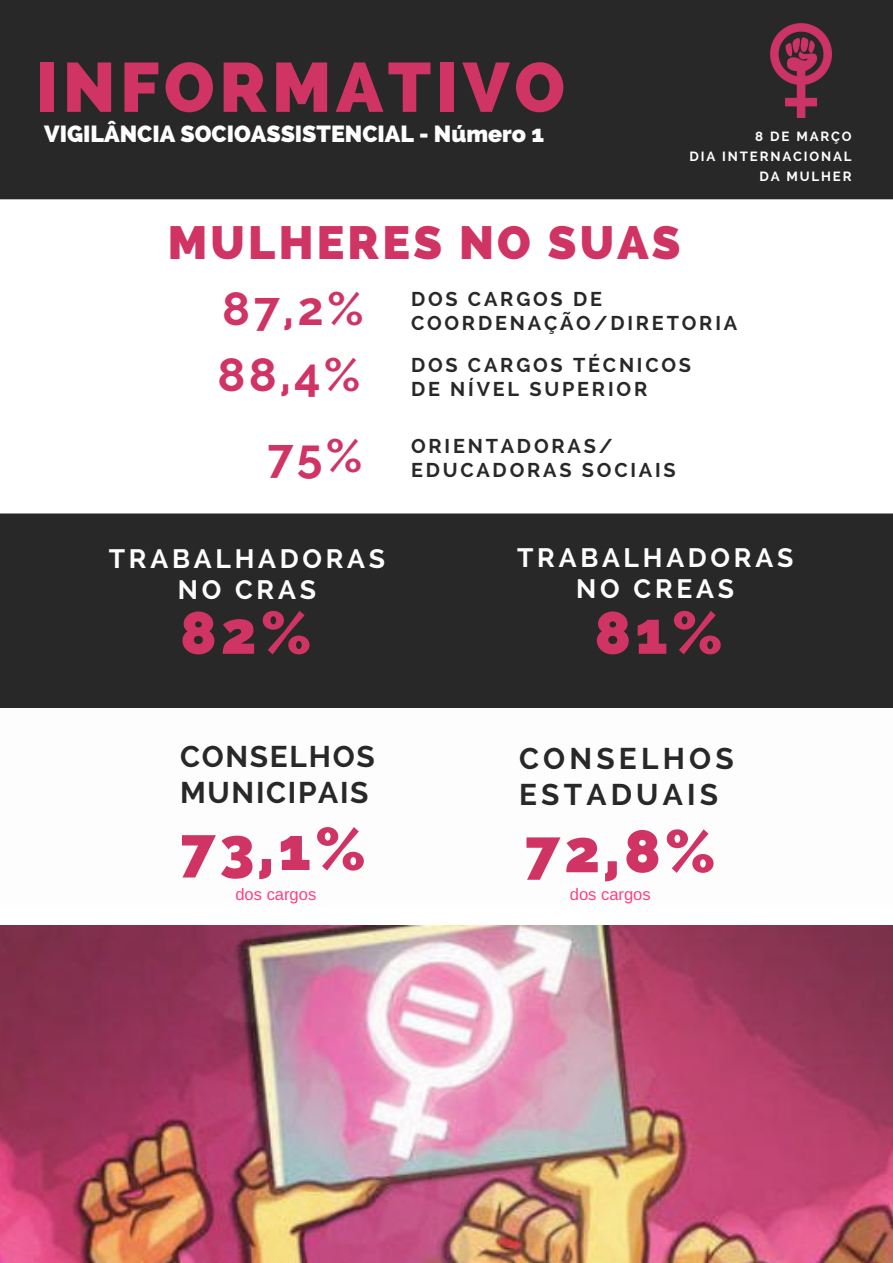
<style>
.page{position:relative;width:893px;height:1263px;background:#fff}
.page>*{position:absolute;margin:0;border:0;box-sizing:border-box;transform-origin:0 0}
.t1{font:800 69.6px "Raleway";letter-spacing:.07em;color:#d03464}
.t2{font:800 59.55px "Raleway";letter-spacing:.07em;color:#d03464}
.t3{font:800 46.35px "Raleway";letter-spacing:.07em;color:#d03464}
.t4{font:700 46.35px "Raleway";color:#d03464}
.t5{font:700 29.85px/36px "Raleway";letter-spacing:.055em;color:#282828}
.t6{font:700 29.85px/36px "Raleway";letter-spacing:.14em;color:#282828}
.t7{font:700 26.55px/31.5px "Raleway";letter-spacing:.14em;color:#fdfdfd;text-align:center}
.t8{font:800 23.25px "Raleway";color:#fdfdfd}
.t9{font:700 19.8px/23.7px "Raleway";letter-spacing:.14em;color:#282828}
.t10{font:16.5px "Arimo";color:#ff407b}
.t11{font:700 13.2px/20.2px "Raleway";letter-spacing:.14em;color:#fff;text-align:right}
</style>
<div class="page">
<div style="left:0;top:0;width:893px;height:199px;background:#282828"></div>
<div style="left:0;top:513px;width:893px;height:195px;background:#282828"></div>
<img style="left:0;top:926px;width:893px;height:337px">
<img style="left:770px;top:23px;width:62px;height:94px">
<h1 class="t1" style="left:36px;top:46px;width:530px">INFORMATIVO</h1>
<p class="t8" style="left:44px;top:120px;width:501px">VIGILÂNCIA SOCIOASSISTENCIAL - Número 1</p>
<p class="t11" style="left:689px;top:126px;width:164px">8 DE MARÇO<br>DIA INTERNACIONAL<br>DA MULHER</p>
<h3 class="t3" style="left:168px;top:216px;width:514px">MULHERES NO SUAS</h3>
<h3 class="t4" style="left:222px;top:281px;width:143px">87,2%</h3>
<h3 class="t4" style="left:218px;top:347px;width:144px">88,4%</h3>
<h3 class="t4" style="left:267px;top:428px;width:97px">75%</h3>
<p class="t9" style="left:411px;top:287px;width:328px">DOS CARGOS DE<br>COORDENAÇÃO/DIRETORIA</p>
<p class="t9" style="left:411px;top:353px;width:282px">DOS CARGOS TÉCNICOS<br>DE NÍVEL SUPERIOR</p>
<p class="t9" style="left:411px;top:435px;width:266px">ORIENTADORAS/<br>EDUCADORAS SOCIAIS</p>
<h3 class="t7" style="left:109px;top:543px;width:278px">TRABALHADORAS<br>NO CRAS</h3>
<h3 class="t7" style="left:517px;top:541px;width:278px">TRABALHADORAS<br>NO CREAS</h3>
<h2 class="t2" style="left:180px;top:598px;width:133px">82%</h2>
<h2 class="t2" style="left:594px;top:598px;width:130px">81%</h2>
<h3 class="t5" style="left:180px;top:739px;width:196px">CONSELHOS<br>MUNICIPAIS</h3>
<h3 class="t6" style="left:519px;top:740px;width:216px">CONSELHOS<br>ESTADUAIS</h3>
<h2 class="t2" style="left:180px;top:814px;width:187px">73,1%</h2>
<h2 class="t2" style="left:525px;top:816px;width:192px">72,8%</h2>
<p class="t10" style="left:235px;top:885px;width:82px">dos cargos</p>
<p class="t10" style="left:570px;top:885px;width:82px">dos cargos</p>
</div>
